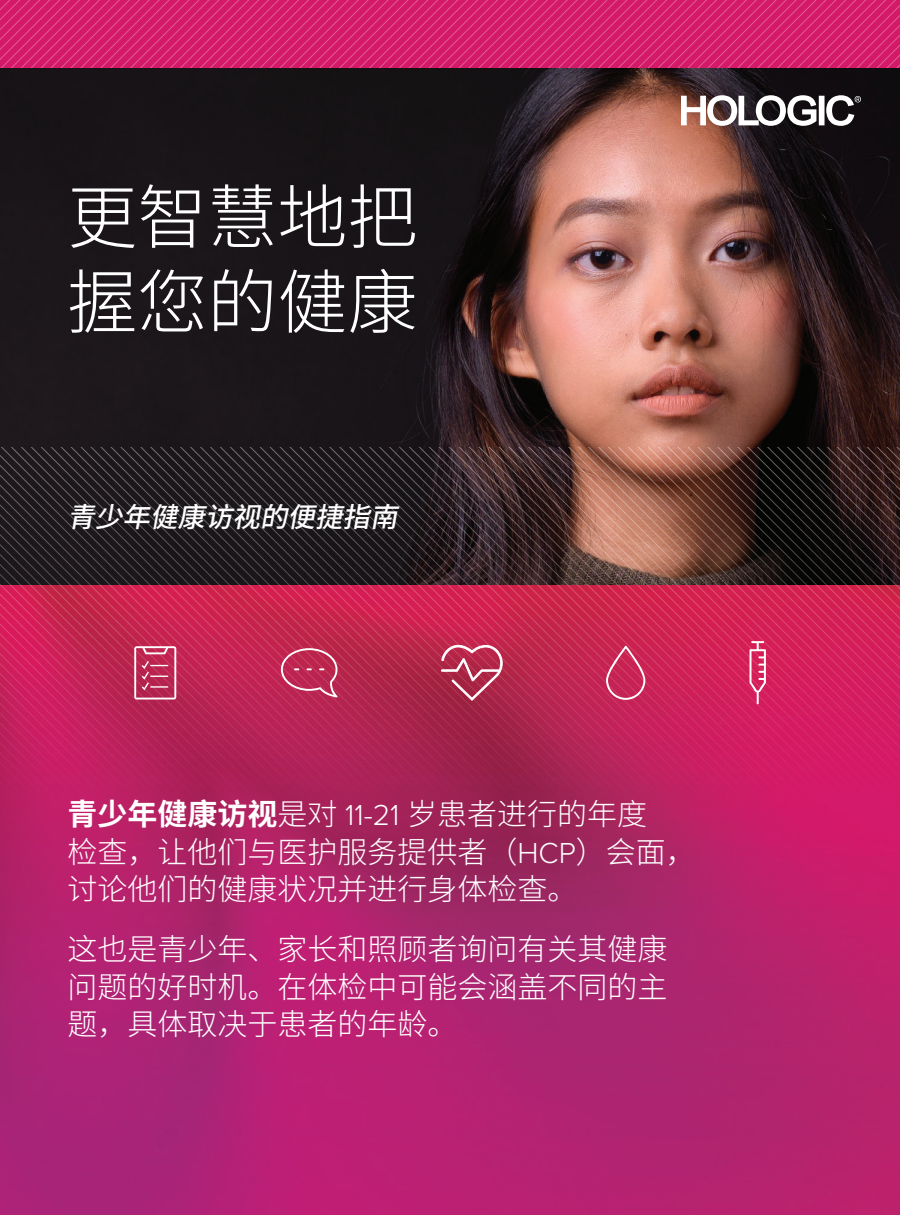
<style>
.page{position:relative;width:900px;height:1215px;background:#fff}
.page>*{position:absolute;margin:0;border:0;box-sizing:border-box;transform-origin:0 0}
.t1{font:300 70px/85px "Noto Sans CJ Ksc";color:#fff}
.t2{font:300 30px/37.5px "Noto Sans CJ Ksc";color:#fff}
.t3{font:italic 500 27.5px "Noto Sans CJ Ksc";color:#fff}
.s1{font-weight:700}
.s2{font-family:"Proxima Nova"}
</style>
<div class="page">
<img style="left:0;top:68px;width:900px;height:1147px">
<svg style="left:0;top:447px;width:126px;height:362px;background:#892247"></svg>
<svg style="left:126px;top:447px;width:774px;height:362px;background:#8d2745"></svg>
<svg style="left:0;top:0;width:258px;height:68px;background:#d5226e"></svg>
<svg style="left:258px;top:0;width:642px;height:68px;background:#d5226e"></svg>
<svg style="left:681px;top:95px;width:180px;height:31px"></svg>
<svg style="left:134px;top:646px;width:42px;height:54px;background:#c95577"></svg>
<svg style="left:281px;top:648px;width:57px;height:49px;background:#c54267"></svg>
<svg style="left:441px;top:645px;width:63px;height:56px;background:#bb4b66"></svg>
<svg style="left:606px;top:646px;width:39px;height:54px;background:#cf416b"></svg>
<svg style="left:750px;top:641px;width:16px;height:63px"></svg>
<h1 class="t1" style="left:68px;top:176px;width:351px">更智慧地把握您的健康</h1>
<p class="t3" style="left:68px;top:501px;width:345px">青少年健康访视的便捷指南</p>
<p class="t2" style="left:68px;top:796px;width:630px"><span class="s1">青少年健康访视</span>是对 <span class="s2">11-21</span> 岁患者进行的年度<br>检查，让他们与医护服务提供者（<span class="s2">HCP</span>）会面，讨论他们的健康状况并进行身体检查。</p>
<p class="t2" style="left:68px;top:931px;width:601px;text-align:justify">这也是青少年、家长和照顾者询问有关其健康问题的好时机。在体检中可能会涵盖不同的主题，具体取决于患者的年龄。</p>
</div>
